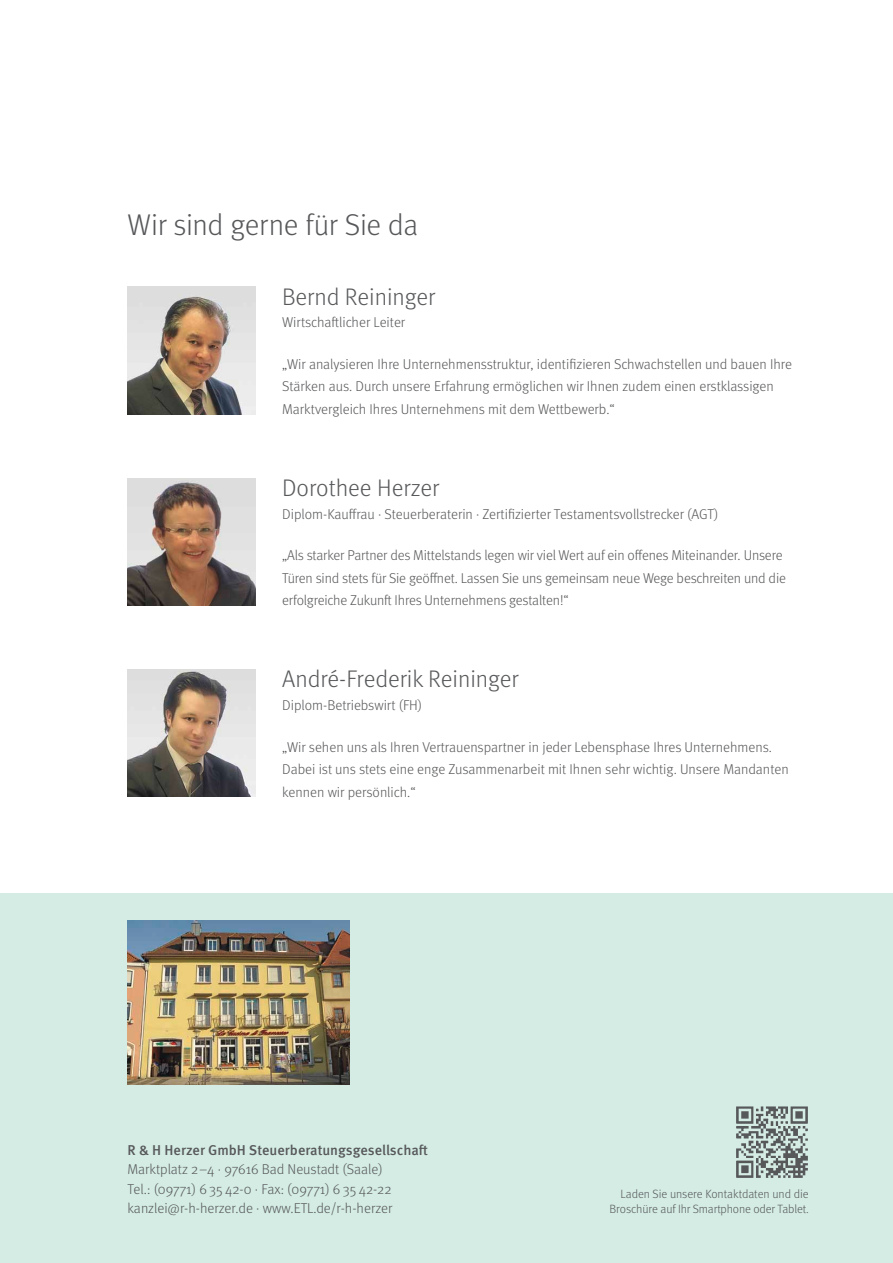
<style>
.page{position:relative;width:893px;height:1263px;background:#fff}
.page>*{position:absolute;margin:0;border:0;box-sizing:border-box;transform-origin:0 0}
.t1{font:300 30px "Meta OT";letter-spacing:-.015em;color:#57585a}
.t2{font:300 24px "Meta OT";color:#57585a}
.t3{font:300 14.25px/22.5px "Meta OT";letter-spacing:-.005em;color:#57585a}
.t4{font:500 14.25px "Meta OT";color:#57585a}
.t5{font:300 12px/15px "Meta OT";letter-spacing:-.01em;color:#57585a;text-align:right}
</style>
<div class="page">
<div style="left:0;top:893px;width:893px;height:370px;background:#d4ece4"></div>
<img style="left:736px;top:1106px;width:72px;height:72px">
<img style="left:128px;top:921px;width:221px;height:164px">
<img style="left:128px;top:287px;width:127px;height:127px">
<img style="left:128px;top:478px;width:127px;height:128px">
<img style="left:128px;top:669px;width:127px;height:128px">
<h1 class="t1" style="left:128px;top:207px;width:292px">Wir sind gerne für Sie da</h1>
<h2 class="t2" style="left:282px;top:282px;width:155px">Bernd Reininger</h2>
<p class="t3" style="left:282px;top:311px;width:125px">Wirtschaftlicher Leiter</p>
<p class="t3" style="left:282px;top:353px;width:511px">„Wir analysieren Ihre Unternehmensstruktur, identifizieren Schwachstellen und bauen Ihre<br>Stärken aus. Durch unsere Erfahrung ermöglichen wir Ihnen zudem einen erstklassigen<br>Marktvergleich Ihres Unternehmens mit dem Wettbewerb.“</p>
<h2 class="t2" style="left:282px;top:474px;width:159px">Dorothee Herzer</h2>
<p class="t3" style="left:282px;top:503px;width:438px">Diplom-Kauffrau · Steuerberaterin · Zertifizierter Testamentsvollstrecker (AGT)</p>
<p class="t3" style="left:282px;top:544px;width:505px">„Als starker Partner des Mittelstands legen wir viel Wert auf ein offenes Miteinander. Unsere<br>Türen sind stets für Sie geöffnet. Lassen Sie uns gemeinsam neue Wege beschreiten und die erfolgreiche Zukunft Ihres Unternehmens gestalten!“</p>
<h2 class="t2" style="left:282px;top:665px;width:238px">André-Frederik Reininger</h2>
<p class="t3" style="left:282px;top:694px;width:141px">Diplom-Betriebswirt (FH)</p>
<p class="t3" style="left:282px;top:736px;width:508px">„Wir sehen uns als Ihren Vertrauenspartner in jeder Lebensphase Ihres Unternehmens.<br>Dabei ist uns stets eine enge Zusammenarbeit mit Ihnen sehr wichtig. Unsere Mandanten kennen wir persönlich.“</p>
<p class="t4" style="left:128px;top:1141px;width:302px">R &amp; H Herzer GmbH Steuerberatungsgesellschaft</p>
<p class="t3" style="left:128px;top:1160px;width:266px;line-height:19.5px">Marktplatz 2–4 · 97616 Bad Neustadt (Saale)<br>Tel.: (09771) 6 35 42-0 · Fax: (09771) 6 35 42-22 kanzlei@r-h-herzer.de · www.ETL.de/r-h-herzer</p>
<p class="t5" style="left:609px;top:1187px;width:201px">Laden Sie unsere Kontaktdaten und die<br>Broschüre auf Ihr Smartphone oder Tablet.</p>
</div>
